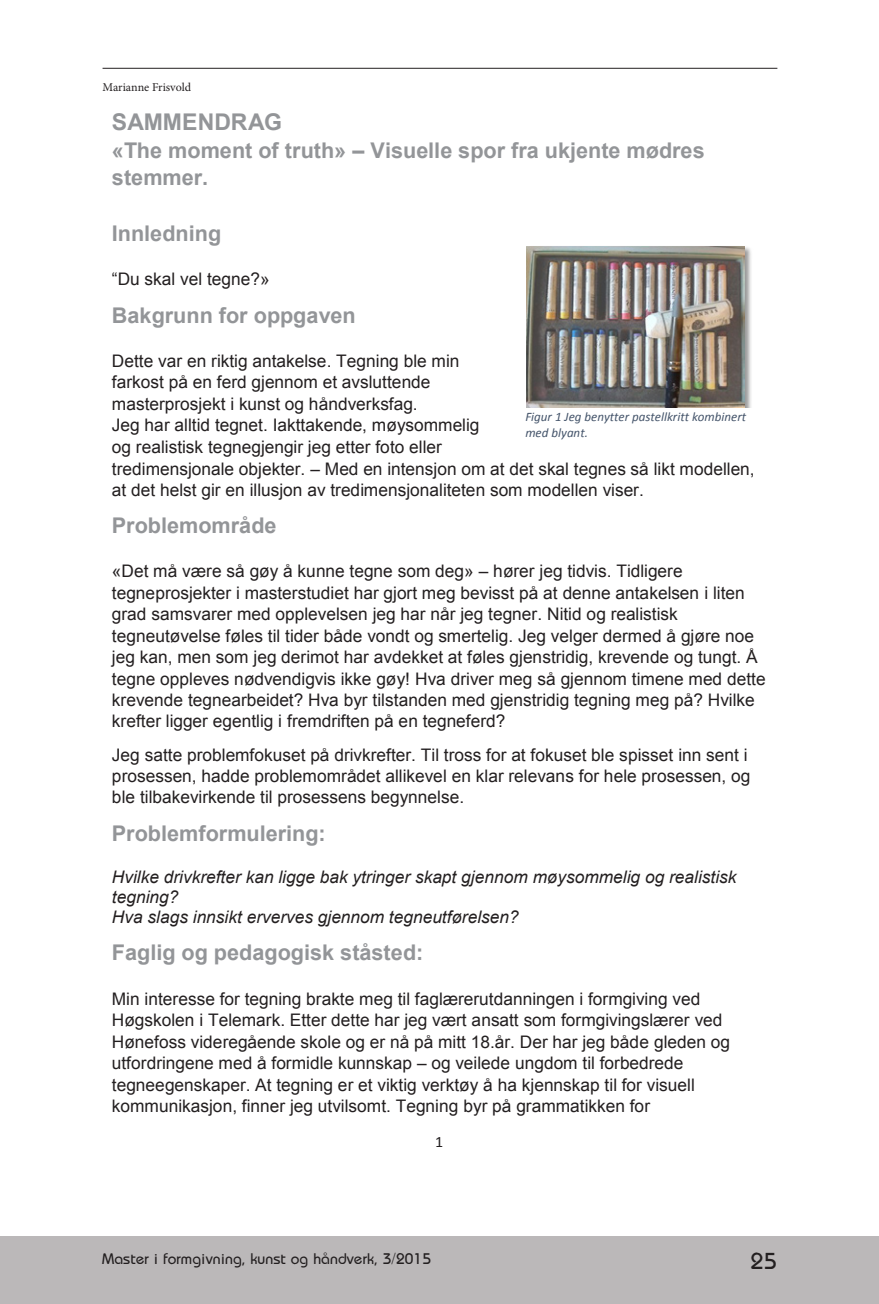
<style>
.page{position:relative;width:879px;height:1304px;background:#fff}
.page>*{position:absolute;margin:0;border:0;box-sizing:border-box;transform-origin:0 0}
.t1{font:24px "Opal";color:#231f20}
.t2{font:700 23px "Arial";color:#939598}
.t3{font:700 21.6px/26.8px "Arial";color:#939598}
.t4{font:17.4px/21.4px "Arial";color:#231f20}
.t5{font:italic 17.4px/20px "Arial";color:#231f20}
.t6{font:17.4px "Arial";color:#231f20}
.t7{font:16px "Opal";color:#231f20}
.t8{font:16px "Calibri";color:#231f20}
.t9{font:italic 13px/16px "Calibri";color:#44546a}
.t10{font:12px "Minion Pro";letter-spacing:-.005em;color:#231f20}
.s1{font-style:inherit}
</style>
<div class="page">
<div style="left:0;top:1236px;width:879px;height:68px;background:#bbb8b9"></div>
<hr style="left:103px;top:68px;width:674px;height:1px;background:#231f20">
<img style="left:744px;top:246px;width:7px;height:162px">
<img style="left:526px;top:246px;width:218px;height:162px">
<p class="t10" style="left:103px;top:80px;width:90px">Marianne Frisvold</p>
<p class="t2" style="left:112px;top:107px;width:172px">SAMMENDRAG</p>
<p class="t3" style="left:112px;top:137px;width:594px">«The moment of truth» <span class="s1">–</span> Visuelle spor fra ukjente mødres stemmer.</p>
<p class="t3" style="left:112px;top:221px;width:111px">Innledning</p>
<p class="t6" style="left:112px;top:268px;width:159px">“Du skal vel tegne?»</p>
<p class="t3" style="left:112px;top:302px;width:245px">Bakgrunn for oppgaven</p>
<p class="t4" style="left:112px;top:350px;width:644px">Dette var en riktig antakelse. Tegning ble min<br>farkost på en ferd gjennom et avsluttende<br>masterprosjekt i kunst og håndverksfag.<br>Jeg har alltid tegnet. Iakttakende, møysommelig<br>og realistisk tegnegjengir jeg etter foto eller<br>tredimensjonale objekter. <span class="s1">–</span> Med en intensjon om at det skal tegnes så likt modellen, at det helst gir en illusjon av tredimensjonaliteten som modellen viser.</p>
<p class="t3" style="left:112px;top:513px;width:166px">Problemområde</p>
<p class="t4" style="left:112px;top:561px;width:655px">«Det må være så gøy å kunne tegne som deg» <span class="s1">–</span> hører jeg tidvis. Tidligere tegneprosjekter i masterstudiet har gjort meg bevisst på at denne antakelsen i liten grad samsvarer med opplevelsen jeg har når jeg tegner. Nitid og realistisk tegneutøvelse føles til tider både vondt og smertelig. Jeg velger dermed å gjøre noe jeg kan, men som jeg derimot har avdekket at føles gjenstridig, krevende og tungt. Å tegne oppleves nødvendigvis ikke gøy! Hva driver meg så gjennom timene med dette krevende tegnearbeidet? Hva byr tilstanden med gjenstridig tegning meg på? Hvilke krefter ligger egentlig i fremdriften på en tegneferd?</p>
<p class="t4" style="left:112px;top:744px;width:640px">Jeg satte problemfokuset på drivkrefter. Til tross for at fokuset ble spisset inn sent i prosessen, hadde problemområdet allikevel en klar relevans for hele prosessen, og ble tilbakevirkende til prosessens begynnelse.</p>
<p class="t3" style="left:112px;top:820px;width:215px">Problemformulering:</p>
<p class="t5" style="left:112px;top:867px;width:626px">Hvilke drivkrefter kan ligge bak ytringer skapt gjennom møysommelig og realistisk tegning?<br>Hva slags innsikt erverves gjennom tegneutførelsen?</p>
<p class="t3" style="left:112px;top:940px;width:313px">Faglig og pedagogisk ståsted:</p>
<p class="t4" style="left:112px;top:988px;width:620px">Min interesse for tegning brakte meg til faglærerutdanningen i formgiving ved Høgskolen i Telemark. Etter dette har jeg vært ansatt som formgivingslærer ved Hønefoss videregående skole og er nå på mitt 18.år. Der har jeg både gleden og utfordringene med å formidle kunnskap <span class="s1">–</span> og veilede ungdom til forbedrede tegneegenskaper. At tegning er et viktig verktøy å ha kjennskap til for visuell kommunikasjon, finner jeg utvilsomt. Tegning byr på grammatikken for</p>
<p class="t9" style="left:525px;top:408px;width:222px">Figur 1 Jeg benytter pastellkritt kombinert med blyant.</p>
<p class="t8" style="left:435px;top:1131px;width:10px">1</p>
<p class="t7" style="left:102px;top:1249px;width:331px">Master i formgivning, kunst og håndverk, 3/2015</p>
<h1 class="t1" style="left:750px;top:1247px;width:28px">25</h1>
</div>
